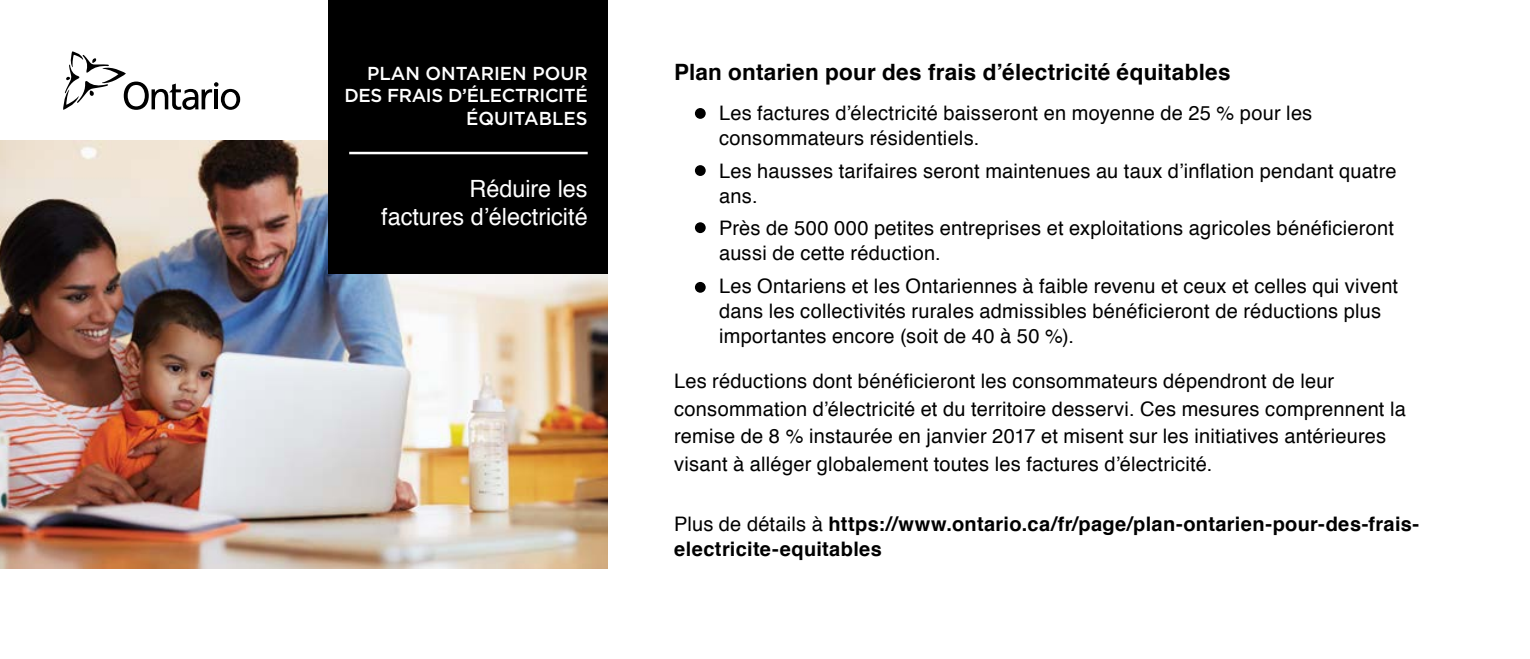
<style>
.page{position:relative;width:1530px;height:659px;background:#fff}
.page>*{position:absolute;margin:0;border:0;box-sizing:border-box;transform-origin:0 0}
.t1{font:23.75px "Helvetica";color:#fff}
.t2{font:700 22.5px "Helvetica";letter-spacing:.01em;color:#000}
.t3{font:20px/25px "Helvetica";letter-spacing:.01em;color:#000}
.t4{font:700 20px/25px "Helvetica";letter-spacing:.015em;color:#000}
.t5{font:500 18.75px/22.5px "Gotham";color:#fff;text-align:right}
.s1{font-weight:400}
</style>
<div class="page">
<svg style="left:63px;top:51px;width:177px;height:59px"></svg>
<img style="left:0;top:141px;width:608px;height:428px">
<div style="left:328px;top:0;width:280px;height:274px;background:#000"></div>
<hr style="left:349px;top:152px;width:239px;height:2px;background:#fff">
<div style="left:695px;top:108px;width:11px;height:11px;background:#000;border-radius:50%"></div>
<div style="left:695px;top:165px;width:11px;height:11px;background:#000;border-radius:50%"></div>
<div style="left:695px;top:222px;width:11px;height:11px;background:#000;border-radius:50%"></div>
<div style="left:695px;top:282px;width:11px;height:11px;background:#000;border-radius:50%"></div>
<p class="t5" style="left:344px;top:62px;width:245px">PLAN ONTARIEN POUR<br>DES FRAIS D’ÉLECTRICITÉ<br>ÉQUITABLES</p>
<p class="t1" style="left:470px;top:170px;width:120px">Réduire les</p>
<p class="t1" style="left:381px;top:199px;width:208px">factures d’électricité</p>
<p class="t2" style="left:674px;top:54px;width:558px">Plan ontarien pour des frais d’électricité équitables</p>
<p class="t3" style="left:719px;top:101px;width:595px;text-indent:-22px">• Les factures d’électricité baisseront en moyenne de 25 % pour les consommateurs résidentiels.</p>
<p class="t3" style="left:719px;top:159px;width:679px;text-indent:-22px">• Les hausses tarifaires seront maintenues au taux d’inflation pendant quatre ans.</p>
<p class="t3" style="left:719px;top:216px;width:676px;text-indent:-22px">• Près de 500 000 petites entreprises et exploitations agricoles bénéficieront aussi de cette réduction.</p>
<p class="t3" style="left:719px;top:274px;width:681px;text-indent:-22px">• Les Ontariens et les Ontariennes à faible revenu et ceux et celles qui vivent dans les collectivités rurales admissibles bénéficieront de réductions plus importantes encore (soit de 40 à 50 %).</p>
<p class="t3" style="left:674px;top:368px;width:733px;line-height:27.5px">Les réductions dont bénéficieront les consommateurs dépendront de leur consommation d’électricité et du territoire desservi. Ces mesures comprennent la remise de 8 % instaurée en janvier 2017 et misent sur les initiatives antérieures visant à alléger globalement toutes les factures d’électricité.</p>
<p class="t4" style="left:674px;top:511px;width:747px"><span class="s1">Plus de détails à</span> https://www.ontario.ca/fr/page/plan-ontarien-pour-des-frais&shy;electricite-equitables</p>
</div>
